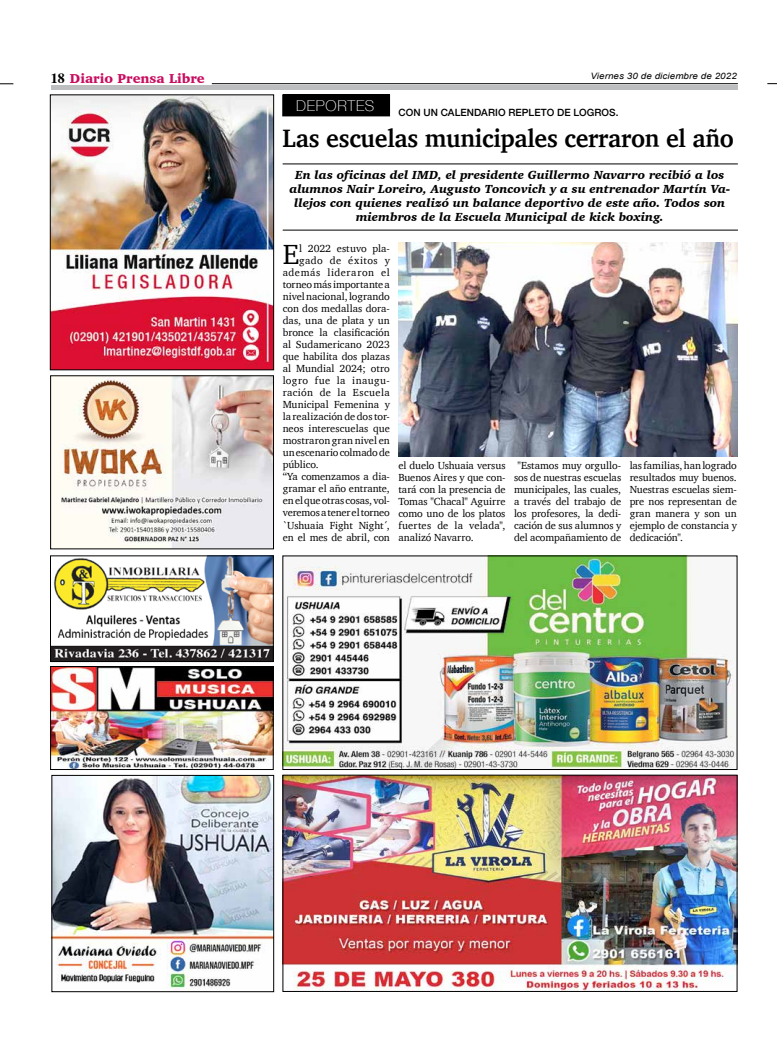
<style>
.page{position:relative;width:777px;height:1063px;background:#fff}
.page>*{position:absolute;margin:0;border:0;box-sizing:border-box;transform-origin:0 0}
.t1{font:28.4px "Charter";color:#000}
.t2{font:700 25.5px "Charter";letter-spacing:-.01em;color:#000;scale:.95 1}
.t3{font:100 15px "Helvetica Neue";letter-spacing:.045em;color:#fff}
.t4{font:900 13.2px "Charter";color:#c80c5f}
.t5{font:italic 900 12px/14px "Charter";letter-spacing:.005em;color:#000;text-align:center}
.t6{font:10.5px/12px "Charter";letter-spacing:-.005em;color:#000;text-align:justify}
.t7{font:10.5px "Charter";letter-spacing:.04em;color:#000}
.t8{font:10.5px "Charter";letter-spacing:.06em;color:#000}
.t9{font:10.5px "Charter";letter-spacing:.045em;color:#000}
.t10{font:500 10px "Helvetica Neue";letter-spacing:.01em;color:#000}
.t11{font:italic 8.8px "Arial";letter-spacing:.01em;color:#000;scale:1.11 1}
.s1{font-family:"Times";font-weight:700;font-size:14px;color:#000}
</style>
<div class="page">
<hr style="left:212px;top:83px;width:526px;height:1px;background:#000">
<svg style="left:0;top:84px;width:13px;height:1px"></svg>
<div style="left:51px;top:85px;width:686px;height:5px;background:#bcbec0"></div>
<img style="left:285px;top:777px;width:450px;height:213px">
<div style="left:283px;top:775px;width:454px;height:217px;border:1px solid #000"></div>
<img style="left:53px;top:777px;width:219px;height:213px">
<div style="left:51px;top:775px;width:223px;height:217px;border:1px solid #000"></div>
<img style="left:52px;top:668px;width:219px;height:100px">
<div style="left:50px;top:666px;width:223px;height:104px;border:1px solid #000"></div>
<img style="left:52px;top:558px;width:219px;height:102px">
<div style="left:50px;top:556px;width:223px;height:106px;border:1px solid #000"></div>
<img style="left:52px;top:97px;width:220px;height:271px">
<div style="left:50px;top:95px;width:224px;height:275px;border:1px solid #000"></div>
<img style="left:52px;top:378px;width:220px;height:169px">
<div style="left:50px;top:376px;width:224px;height:173px;border:1px solid #000"></div>
<img style="left:285px;top:558px;width:450px;height:210px">
<div style="left:283px;top:556px;width:454px;height:214px;border:1px solid #000"></div>
<div style="left:283px;top:95px;width:106px;height:21px;background:#000"></div>
<hr style="left:283px;top:164px;width:455px;height:1px;background:#000">
<hr style="left:283px;top:230px;width:455px;height:1px;background:#000">
<img style="left:398px;top:242px;width:340px;height:214px">
<p class="t4" style="left:51px;top:70px;width:155px"><span class="s1">18</span> Diario Prensa Libre</p>
<p class="t11" style="left:590px;top:70px;width:133px">Viernes 30 de diciembre de 2022</p>
<h3 class="t3" style="left:296px;top:94px;width:80px">DEPORTES</h3>
<p class="t10" style="left:398px;top:105px;width:222px">CON UN CALENDARIO REPLETO DE LOGROS.</p>
<h2 class="t2" style="left:283px;top:116px;width:476px">Las escuelas municipales cerraron el año</h2>
<p class="t5" style="left:289px;top:168px;width:442px">En las oficinas del IMD, el presidente Guillermo Navarro recibió a los alumnos Nair Loreiro, Augusto Toncovich y a su entrenador Martín Va&shy;llejos con quienes realizó un balance deportivo de este año. Todos son miembros de la Escuela Municipal de kick boxing.</p>
<h1 class="t1" style="left:283px;top:230px;width:18px">E</h1>
<p class="t6" style="left:299px;top:243px;width:92px">l 2022 estuvo pla-</p>
<p class="t9" style="left:299px;top:252px;width:92px">gado de éxitos y</p>
<p class="t8" style="left:283px;top:264px;width:109px">además lideraron el</p>
<p class="t6" style="left:283px;top:279px;width:109px">torneo más importante a</p>
<p class="t6" style="left:283px;top:291px;width:109px">nivel nacional, logrando</p>
<p class="t6" style="left:283px;top:303px;width:109px">con dos medallas dora-</p>
<p class="t6" style="left:283px;top:315px;width:109px">das, una de plata y un</p>
<p class="t6" style="left:283px;top:327px;width:109px">bronce la clasificación</p>
<p class="t6" style="left:283px;top:339px;width:109px">al Sudamericano 2023</p>
<p class="t6" style="left:283px;top:351px;width:109px">que habilita dos plazas</p>
<p class="t6" style="left:283px;top:363px;width:109px">al Mundial 2024; otro</p>
<p class="t7" style="left:283px;top:372px;width:109px">logro fue la inaugu-</p>
<p class="t7" style="left:283px;top:384px;width:109px">ración de la Escuela</p>
<p class="t6" style="left:283px;top:399px;width:109px">Municipal Femenina y</p>
<p class="t6" style="left:283px;top:411px;width:109px">la realización de dos tor-</p>
<p class="t6" style="left:283px;top:423px;width:109px">neos interescuelas que</p>
<p class="t6" style="left:283px;top:435px;width:109px">mostraron gran nivel en</p>
<p class="t6" style="left:283px;top:447px;width:109px">un escenario colmado de</p>
<p class="t6" style="left:283px;top:459px;width:38px">público.</p>
<p class="t6" style="left:283px;top:471px;width:109px">“Ya comenzamos a dia-</p>
<p class="t6" style="left:283px;top:483px;width:109px">gramar el año entrante,</p>
<p class="t6" style="left:283px;top:495px;width:109px">en el que otras cosas, vol-</p>
<p class="t6" style="left:283px;top:507px;width:109px">veremos a tener el torneo</p>
<p class="t6" style="left:283px;top:519px;width:109px">`Ushuaia Fight Night´,</p>
<p class="t6" style="left:283px;top:531px;width:109px">en el mes de abril, con</p>
<p class="t6" style="left:398px;top:460px;width:109px">el duelo Ushuaia versus Buenos Aires y que con&shy;tará con la presencia de Tomas "Chacal" Aguirre como uno de los platos fuertes de la velada", analizó Navarro.</p>
<p class="t6" style="left:514px;top:460px;width:109px;text-align:center">"Estamos muy orgullo&shy;sos de nuestras escuelas municipales, las cuales, a través del trabajo de los profesores, la dedi&shy;cación de sus alumnos y del acompañamiento de</p>
<p class="t6" style="left:629px;top:460px;width:109px">las familias, han logrado resultados muy buenos.<br>Nuestras escuelas siem&shy;pre nos representan de gran manera y son un ejemplo de constancia y dedicación".</p>
</div>
